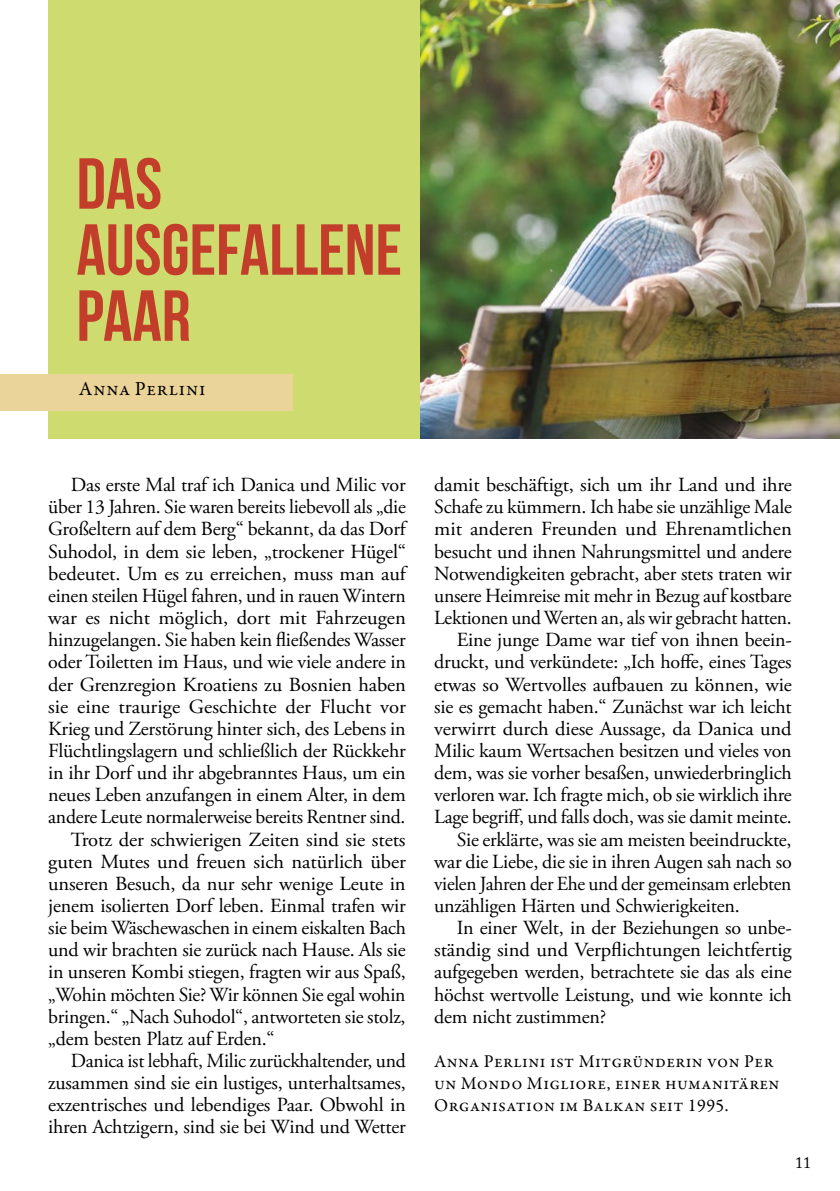
<style>
.page{position:relative;width:840px;height:1191px;background:#fff}
.page>*{position:absolute;margin:0;border:0;box-sizing:border-box;transform-origin:0 0}
.t1{font:700 72px/66px "Bebas Neue";color:#c33d2b}
.t2{font:20px "Adobe Garamond Pro";letter-spacing:-.01em;color:#000}
.t3{font:20px "Garamond Premr Pro";letter-spacing:.045em;color:#000}
.t4{font:18px/22.2px "Garamond Premr Pro";letter-spacing:.025em;color:#000}
.t5{font:16px "Adobe Caslon Pro";color:#000}
</style>
<div class="page">
<img style="left:420px;top:0;width:419px;height:438px">
<div style="left:48px;top:0;width:372px;height:438px;background:#cedb6e"></div>
<div style="left:0;top:374px;width:292px;height:36px;background:#ebd499"></div>
<h1 class="t1" style="left:76px;top:150px;width:327px">DAS<br>AUSGEFALLENE<br>PAAR</h1>
<p class="t3" style="left:79px;top:377px;width:128px">Anna Perlini</p>
<p class="t2" style="left:71px;top:473px;width:336px">Das erste Mal traf ich Danica und Milic vor</p>
<p class="t2" style="left:48px;top:495px;width:359px">über 13 Jahren. Sie waren bereits liebevoll als „die</p>
<p class="t2" style="left:48px;top:517px;width:359px">Großeltern auf dem Berg“ bekannt, da das Dorf</p>
<p class="t2" style="left:48px;top:539px;width:359px">Suhodol, in dem sie leben, „trockener Hügel“</p>
<p class="t2" style="left:48px;top:561px;width:359px">bedeutet. Um es zu erreichen, muss man auf</p>
<p class="t2" style="left:48px;top:583px;width:359px">einen steilen Hügel fahren, und in rauen Wintern</p>
<p class="t2" style="left:48px;top:605px;width:359px">war es nicht möglich, dort mit Fahrzeugen</p>
<p class="t2" style="left:48px;top:628px;width:359px">hinzugelangen. Sie haben kein fließendes Wasser</p>
<p class="t2" style="left:48px;top:650px;width:359px">oder Toiletten im Haus, und wie viele andere in</p>
<p class="t2" style="left:48px;top:672px;width:359px">der Grenzregion Kroatiens zu Bosnien haben</p>
<p class="t2" style="left:48px;top:694px;width:359px">sie eine traurige Geschichte der Flucht vor</p>
<p class="t2" style="left:48px;top:716px;width:359px">Krieg und Zerstörung hinter sich, des Lebens in</p>
<p class="t2" style="left:48px;top:738px;width:359px">Flüchtlingslagern und schließlich der Rückkehr</p>
<p class="t2" style="left:48px;top:760px;width:359px">in ihr Dorf und ihr abgebranntes Haus, um ein</p>
<p class="t2" style="left:48px;top:783px;width:359px">neues Leben anzufangen in einem Alter, in dem</p>
<p class="t2" style="left:48px;top:805px;width:358px">andere Leute normalerweise bereits Rentner sind.</p>
<p class="t2" style="left:71px;top:827px;width:336px">Trotz der schwierigen Zeiten sind sie stets</p>
<p class="t2" style="left:48px;top:849px;width:359px">guten Mutes und freuen sich natürlich über</p>
<p class="t2" style="left:48px;top:871px;width:358px">unseren Besuch, da nur sehr wenige Leute in</p>
<p class="t2" style="left:48px;top:893px;width:359px">jenem isolierten Dorf leben. Einmal trafen wir</p>
<p class="t2" style="left:48px;top:915px;width:359px">sie beim Wäschewaschen in einem eiskalten Bach</p>
<p class="t2" style="left:48px;top:938px;width:359px">und wir brachten sie zurück nach Hause. Als sie</p>
<p class="t2" style="left:48px;top:960px;width:359px">in unseren Kombi stiegen, fragten wir aus Spaß,</p>
<p class="t2" style="left:48px;top:982px;width:358px">„Wohin möchten Sie? Wir können Sie egal wohin</p>
<p class="t2" style="left:48px;top:1004px;width:358px">bringen.“ „Nach Suhodol“, antworteten sie stolz,</p>
<p class="t2" style="left:48px;top:1026px;width:228px">„dem besten Platz auf Erden.“</p>
<p class="t2" style="left:71px;top:1048px;width:336px">Danica ist lebhaft, Milic zurückhaltender, und</p>
<p class="t2" style="left:48px;top:1070px;width:359px">zusammen sind sie ein lustiges, unterhaltsames,</p>
<p class="t2" style="left:48px;top:1093px;width:359px">exzentrisches und lebendiges Paar. Obwohl in</p>
<p class="t2" style="left:48px;top:1115px;width:359px">ihren Achtzigern, sind sie bei Wind und Wetter</p>
<p class="t2" style="left:434px;top:473px;width:359px">damit beschäftigt, sich um ihr Land und ihre</p>
<p class="t2" style="left:434px;top:495px;width:359px">Schafe zu kümmern. Ich habe sie unzählige Male</p>
<p class="t2" style="left:434px;top:517px;width:359px">mit anderen Freunden und Ehrenamtlichen</p>
<p class="t2" style="left:434px;top:539px;width:359px">besucht und ihnen Nahrungsmittel und andere</p>
<p class="t2" style="left:434px;top:561px;width:359px">Notwendigkeiten gebracht, aber stets traten wir</p>
<p class="t2" style="left:434px;top:583px;width:358px">unsere Heimreise mit mehr in Bezug auf kostbare</p>
<p class="t2" style="left:434px;top:605px;width:359px">Lektionen und Werten an, als wir gebracht hatten.</p>
<p class="t2" style="left:456px;top:628px;width:336px">Eine junge Dame war tief von ihnen beein-</p>
<p class="t2" style="left:434px;top:650px;width:359px">druckt, und verkündete: „Ich hoffe, eines Tages</p>
<p class="t2" style="left:434px;top:672px;width:359px">etwas so Wertvolles aufbauen zu können, wie</p>
<p class="t2" style="left:434px;top:694px;width:359px">sie es gemacht haben.“ Zunächst war ich leicht</p>
<p class="t2" style="left:434px;top:716px;width:359px">verwirrt durch diese Aussage, da Danica und</p>
<p class="t2" style="left:434px;top:738px;width:359px">Milic kaum Wertsachen besitzen und vieles von</p>
<p class="t2" style="left:434px;top:760px;width:359px">dem, was sie vorher besaßen, unwiederbringlich</p>
<p class="t2" style="left:434px;top:783px;width:359px">verloren war. Ich fragte mich, ob sie wirklich ihre</p>
<p class="t2" style="left:434px;top:805px;width:359px">Lage begriff, und falls doch, was sie damit meinte.</p>
<p class="t2" style="left:456px;top:827px;width:336px">Sie erklärte, was sie am meisten beeindruckte,</p>
<p class="t2" style="left:434px;top:849px;width:359px">war die Liebe, die sie in ihren Augen sah nach so</p>
<p class="t2" style="left:434px;top:871px;width:358px">vielen Jahren der Ehe und der gemeinsam erlebten</p>
<p class="t2" style="left:434px;top:893px;width:307px">unzähligen Härten und Schwierigkeiten.</p>
<p class="t2" style="left:456px;top:915px;width:336px">In einer Welt, in der Beziehungen so unbe-</p>
<p class="t2" style="left:434px;top:938px;width:359px">ständig sind und Verpflichtungen leichtfertig</p>
<p class="t2" style="left:434px;top:960px;width:359px">aufgegeben werden, betrachtete sie das als eine</p>
<p class="t2" style="left:434px;top:982px;width:359px">höchst wertvolle Leistung, und wie konnte ich</p>
<p class="t2" style="left:434px;top:1004px;width:173px">dem nicht zustimmen?</p>
<p class="t4" style="left:434px;top:1050px;width:346px">Anna Perlini ist Mitgründerin von Per un Mondo Migliore, einer humanitären<br>Organisation im Balkan seit 1995.</p>
<p class="t5" style="left:794px;top:1152px;width:17px">11</p>
</div>
